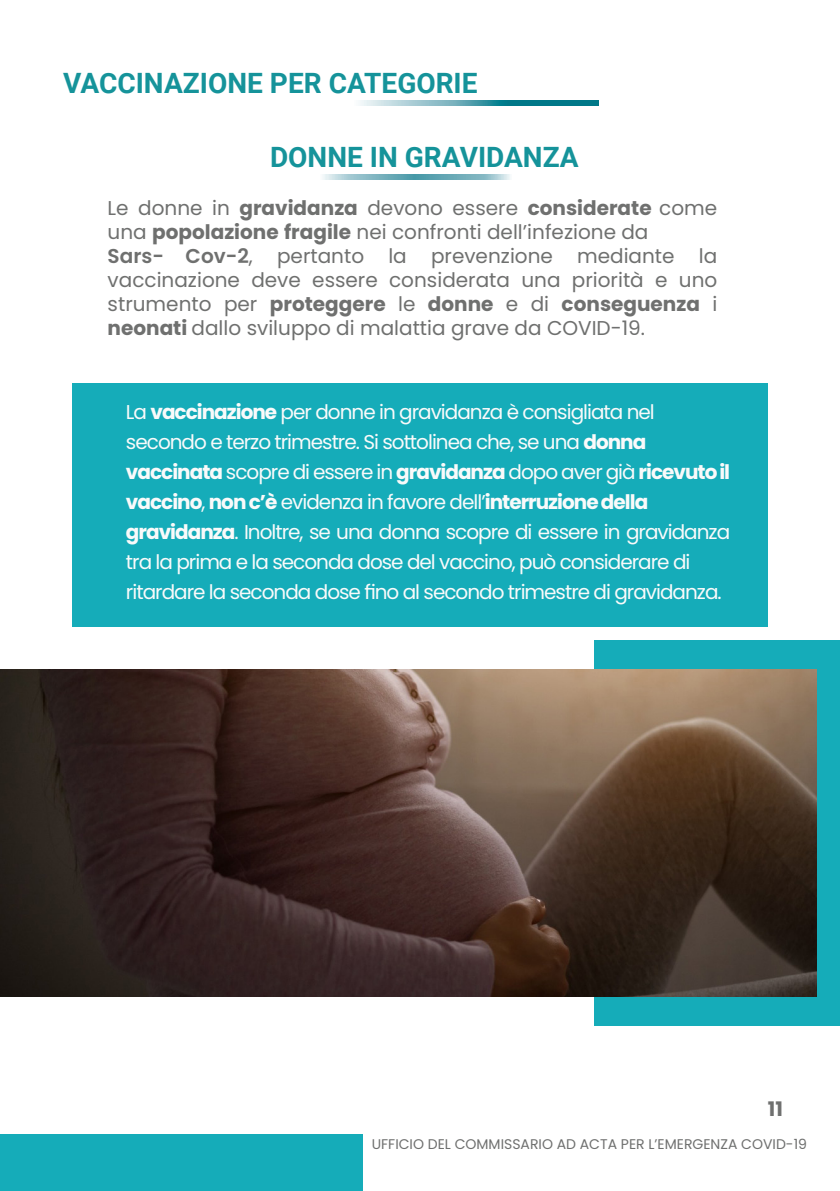
<style>
.page{position:relative;width:840px;height:1191px;background:#fff}
.page>*{position:absolute;margin:0;border:0;box-sizing:border-box;transform-origin:0 0}
.t1{font:700 28px "Roboto";color:#15939a}
.t2{font:20px/24px "Poppins";color:#6f706f}
.t3{font:20px/30px "Poppins";letter-spacing:-.05em;color:#f9fafa}
.t4{font:700 20px/30px "Poppins";letter-spacing:-.05em;color:#f9fafa}
.t5{font:700 20px "Poppins";color:#6f706f}
.t6{font:14px "Poppins";color:#6f706f}
.s1{font-weight:700}
.s2{font-weight:600}
.s3{font-weight:400}
</style>
<div class="page">
<div style="left:0;top:1134px;width:363px;height:57px;background:#15acb9"></div>
<div style="left:594px;top:640px;width:245px;height:386px;background:#15acb9"></div>
<img style="left:0;top:670px;width:816px;height:326px">
<div style="left:72px;top:383px;width:695px;height:243px;background:#15acb9"></div>
<svg style="left:360px;top:101px;width:238px;height:5px"></svg>
<svg style="left:323px;top:174px;width:187px;height:5px"></svg>
<p class="t1" style="left:63px;top:63px;width:415px">VACCINAZIONE PER CATEGORIE</p>
<p class="t1" style="left:270px;top:137px;width:310px">DONNE IN GRAVIDANZA</p>
<p class="t2" style="left:108px;top:196px;width:610px">Le donne in <span class="s1">gravidanza</span> devono essere <span class="s1">considerate</span> come una <span class="s1">popolazione fragile</span> nei confronti dell’infezione da</p>
<p class="t2" style="left:108px;top:244px;width:610px;text-align:justify"><span class="s2">Sars- Cov-2</span>, pertanto la prevenzione mediante la vaccinazione deve essere considerata una priorità e uno strumento per <span class="s1">proteggere</span> le <span class="s1">donne</span> e di <span class="s1">conseguenza</span> i <span class="s1">neonati</span> dallo sviluppo di malattia grave da COVID-19.</p>
<p class="t3" style="left:126px;top:397px;width:530px">La <span class="s1">vaccinazione</span> per donne in gravidanza è consigliata nel</p>
<p class="t3" style="left:126px;top:427px;width:521px">secondo e terzo trimestre. Si sottolinea che, se una <span class="s1">donna</span></p>
<p class="t4" style="left:126px;top:457px;width:605px">vaccinata <span class="s3">scopre di essere in</span> gravidanza <span class="s3">dopo aver già</span> ricevuto il vaccino<span class="s3">,</span> non c’è <span class="s3">evidenza in favore dell’</span>interruzione della</p>
<p class="t3" style="left:126px;top:517px;width:605px"><span class="s1">gravidanza</span>. Inoltre, se una donna scopre di essere in gravidanza tra la prima e la seconda dose del vaccino, può considerare di</p>
<p class="t3" style="left:126px;top:577px;width:597px">ritardare la seconda dose fino al secondo trimestre di gravidanza.</p>
<p class="t5" style="left:767px;top:1097px;width:17px">11</p>
<p class="t6" style="left:371px;top:1136px;width:436px">UFFICIO DEL COMMISSARIO AD ACTA PER L’EMERGENZA COVID-19</p>
</div>
